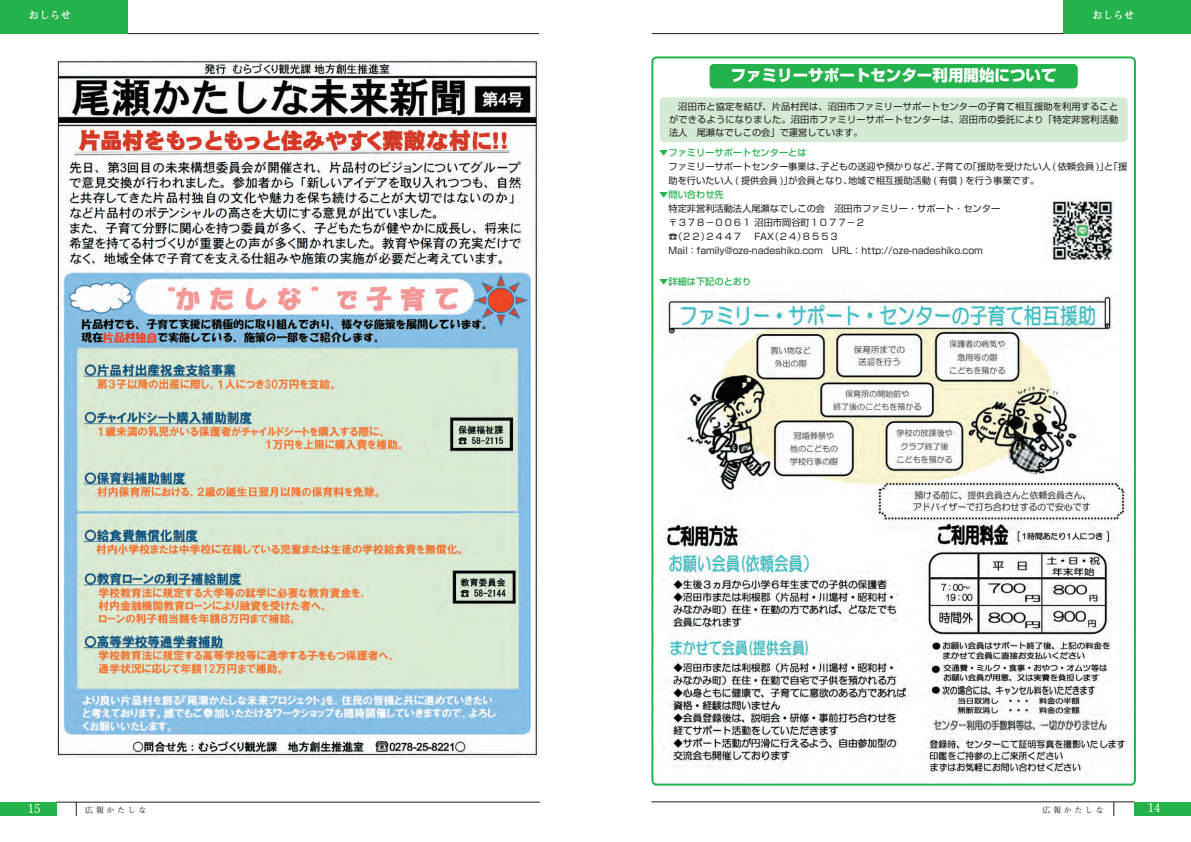
<style>
.page{position:relative;width:1191px;height:842px;background:#fff}
.page>*{position:absolute;margin:0;border:0;box-sizing:border-box;transform-origin:0 0}
.t1{font:800 15.5px "Shin Go Pro";color:#fff}
.t2{font:700 12px "Futo Min A101 Pro";color:#fff}
.t3{font:10.6px "Midashi Min Pro MA31";color:#fff}
.t4{font:9.2px/14px "Shin Go Pro";color:#231f20}
.t5{font:500 9.2px "Shin Go Pro";color:#23b24b}
.t6{font:700 8px "Futo Min A101 Pro";color:#231f20}
</style>
<div class="page">
<hr style="left:651px;top:802px;width:483px;height:1px;background:#231f20">
<div style="left:1134px;top:802px;width:57px;height:14px;background:#23b24b"></div>
<svg style="left:1113px;top:802px;width:1px;height:14px"></svg>
<div style="left:1063px;top:0;width:128px;height:34px;background:#23b24b"></div>
<img style="left:662px;top:291px;width:467px;height:486px">
<hr style="left:56px;top:802px;width:484px;height:1px;background:#231f20">
<div style="left:0;top:802px;width:57px;height:14px;background:#23b24b"></div>
<svg style="left:76px;top:802px;width:1px;height:14px"></svg>
<div style="left:0;top:0;width:127px;height:34px;background:#23b24b"></div>
<hr style="left:652px;top:33px;width:411px;height:1px;background:#231f20">
<hr style="left:128px;top:33px;width:411px;height:1px;background:#231f20">
<div style="left:709px;top:64px;width:368px;height:24px;background:#23b24b;border-radius:4px"></div>
<div style="left:659px;top:97px;width:468px;height:45px;background:#d5ead4;border-radius:4px"></div>
<img style="left:1046px;top:198px;width:70px;height:66px">
<div style="left:651px;top:56px;width:485px;height:730px;border:2px solid #23b24b;border-radius:4px"></div>
<img style="left:57px;top:59px;width:481px;height:698px">
<p class="t3" style="left:29px;top:7px;width:44px">おしらせ</p>
<h2 class="t2" style="left:28px;top:799px;width:14px">15</h2>
<p class="t6" style="left:85px;top:804px;width:63px">広 報 か た し な</p>
<p class="t3" style="left:1092px;top:7px;width:44px">おしらせ</p>
<h1 class="t1" style="left:730px;top:63px;width:327px">ファミリーサポートセンター利用開始について</h1>
<p class="t4" style="left:669px;top:99px;width:451px;line-height:13px;text-align:justify">　沼田市と協定を結び、片品村民は、沼田市ファミリーサポートセンターの子育て相互援助を利用することができるようになりました。沼田市ファミリーサポートセンターは、沼田市の委託により「特定非営利活動法人　尾瀬なでしこの会」で運営しています。</p>
<p class="t5" style="left:659px;top:145px;width:149px">▼ファミリーサポートセンターとは</p>
<p class="t4" style="left:659px;top:158px;width:469px">　ファミリーサポートセンター事業は、子どもの送迎や預かりなど、子育ての「援助を受けたい人 ( 依頼会員 )」と「援　助を行いたい人 ( 提供会員 )」が会員となり、地域で相互援助活動 ( 有償 ) を行う事業です。</p>
<p class="t5" style="left:659px;top:187px;width:66px">▼問い合わせ先</p>
<p class="t4" style="left:659px;top:200px;width:342px">　特定非営利活動法人尾瀬なでしこの会　沼田市ファミリー・サポート・センター　〒３７８－００６１ 沼田市岡谷町１０７７－２<br>　☎（２２）２４４７　 FAX（２４）８５５３<br>　Mail：family@oze-nadeshiko.com　URL：http://oze-nadeshiko.com</p>
<p class="t5" style="left:659px;top:273px;width:94px">▼詳細は下記のとおり</p>
<p class="t6" style="left:1042px;top:804px;width:63px">広 報 か た し な</p>
<h2 class="t2" style="left:1147px;top:798px;width:14px">14</h2>
</div>
